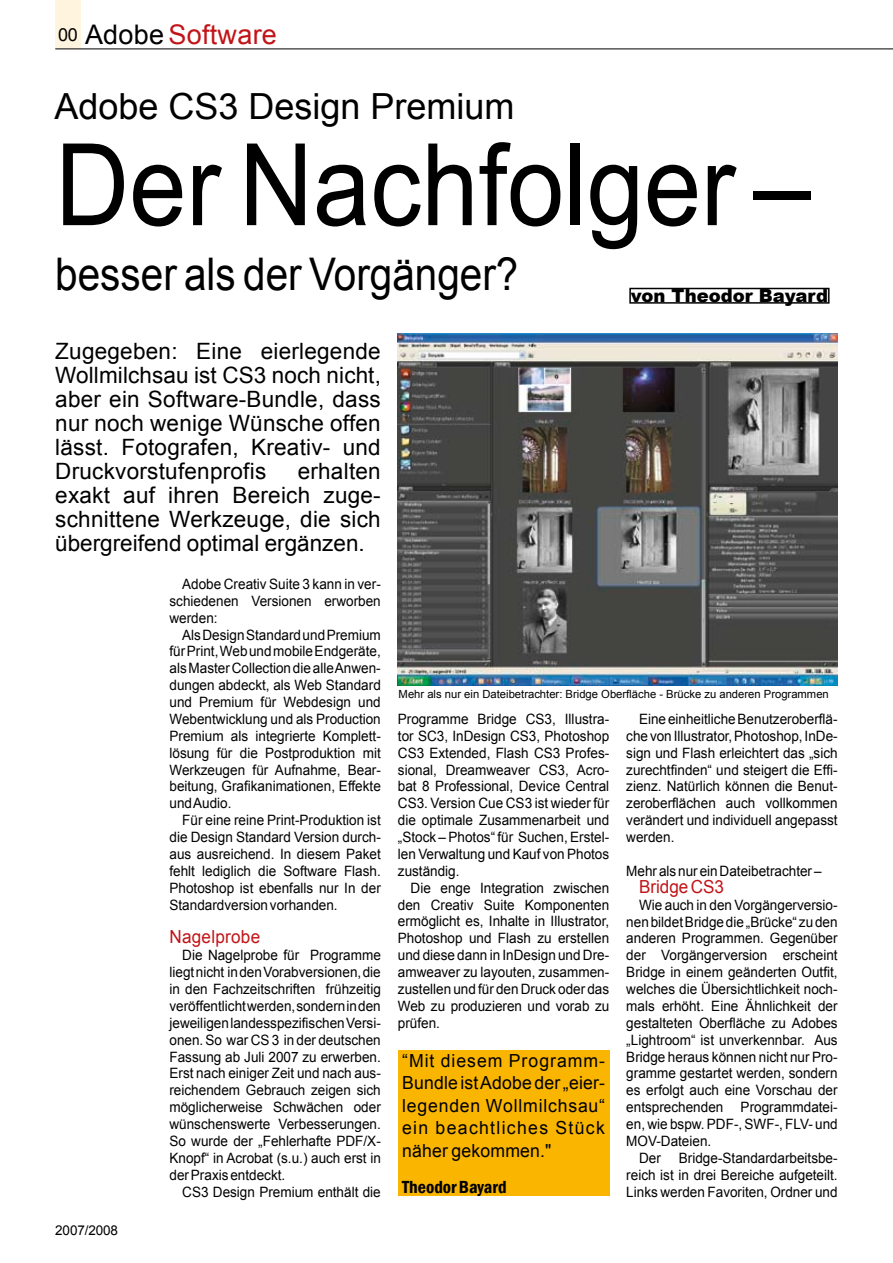
<style>
.page{position:relative;width:893px;height:1263px;background:#fff}
.page>*{position:absolute;margin:0;border:0;box-sizing:border-box;transform-origin:0 0}
.t1{font:114px "Arial";color:#000;scale:.9 1}
.t2{font:45px "Arial";color:#000;scale:.9 1}
.t3{font:36px "Arial";color:#000}
.t4{font:27px "Arial";letter-spacing:.01em;color:#c21317}
.t5{font:22.5px/24px "Arial";letter-spacing:.01em;color:#000;text-align:justify}
.t6{font:18px/22.5px "Arial";letter-spacing:.045em;color:#000;text-align:justify}
.t7{font:18px "Arial";letter-spacing:.015em;color:#c21317;scale:.95 1}
.t8{font:900 18px "Arial";color:#000}
.t9{font:600 condensed 18px "Franklin Gothic";color:#000}
.t10{font:14.25px/16.8px "Arial";color:#000;text-align:justify;scale:.95 1}
.t11{font:13.5px "Arial";letter-spacing:-.01em;color:#000}
.t12{font:11.25px "Arial";color:#000}
.s1{color:#000}
</style>
<div class="page">
<div style="left:55px;top:0;width:26px;height:49px;background:#fff4de"></div>
<hr style="left:55px;top:49px;width:838px;height:1px;background:#000">
<div style="left:398px;top:1050px;width:211px;height:145px;background:#f9b500"></div>
<div style="left:629px;top:288px;width:200px;height:16px;border:2px solid #000"></div>
<img style="left:398px;top:334px;width:440px;height:352px">
<p class="t6" style="left:58px;top:24px;width:21px">00</p>
<h3 class="t4" style="left:85px;top:17px;width:193px"><span class="s1">Adobe</span> Software</h3>
<h3 class="t3" style="left:54px;top:83px;width:462px">Adobe CS3 Design Premium</h3>
<h1 class="t1" style="left:55px;top:110px;width:841px">Der Nachfolger –</h1>
<h2 class="t2" style="left:55px;top:245px;width:516px">besser als der Vorgänger?</h2>
<p class="t8" style="left:631px;top:283px;width:199px">von Theodor Bayard</p>
<h3 class="t5" style="left:55px;top:339px;width:327px">Zugegeben: Eine eierlegende Wollmilchsau ist CS3 noch nicht, aber ein Software-Bundle, dass nur noch wenige Wünsche offen lässt. Fotografen, Kreativ- und Druckvorstufenprofis</h3>
<h3 class="t5" style="left:55px;top:459px;width:327px;text-indent:242px">erhalten exakt auf ihren Bereich zuge&shy;schnittene Werkzeuge, die sich übergreifend optimal ergänzen.</h3>
<p class="t11" style="left:55px;top:1221px;width:64px">2007/2008</p>
<p class="t10" style="left:169px;top:576px;width:224px;text-indent:13px">Adobe Creativ Suite 3 kann in ver&shy;schiedenen Versionen erworben werden:</p>
<p class="t10" style="left:169px;top:626px;width:224px;text-indent:13px">Als Design Standard und Premium für Print, Web und mobile Endgeräte, als Master Collection die alle Anwen&shy;dungen abdeckt, als Web Standard und Premium für Webdesign und Webentwicklung und als Production Premium als integrierte Komplett&shy;lösung für die Postproduktion mit Werkzeugen für Aufnahme, Bear&shy;beitung, Grafikanimationen, Effekte und Audio.</p>
<p class="t10" style="left:169px;top:812px;width:224px;text-indent:13px">Für eine reine Print-Produktion ist die Design Standard Version durch&shy;aus ausreichend. In diesem Paket fehlt lediglich die Software Flash.<br>Photoshop ist ebenfalls nur In der Standardversion vorhanden.</p>
<p class="t7" style="left:169px;top:925px;width:97px">Nagelprobe</p>
<p class="t10" style="left:169px;top:947px;width:224px;text-indent:13px">Die Nagelprobe für Programme liegt nicht in den Vorabversionen, die in den Fachzeitschriften frühzeitig veröffentlicht werden, sondern in den jeweiligen landesspezifischen Versi&shy;onen. So war CS 3 in der deutschen Fassung ab Juli 2007 zu erwerben.<br>Erst nach einiger Zeit und nach aus&shy;reichendem Gebrauch zeigen sich möglicherweise Schwächen oder wünschenswerte Verbesserungen.<br>So wurde der „Fehlerhafte PDF/X-Knopf“ in Acrobat (s.u.) auch erst in der Praxis entdeckt.</p>
<p class="t10" style="left:182px;top:1183px;width:211px">CS3 Design Premium enthält die</p>
<p class="t12" style="left:399px;top:687px;width:432px">Mehr als nur ein Dateibetrachter: Bridge Oberfläche - Brücke zu anderen Programmen</p>
<p class="t10" style="left:398px;top:711px;width:224px">Programme Bridge CS3, Illustra&shy;tor SC3, InDesign CS3, Photoshop CS3 Extended, Flash CS3 Profes&shy;sional, Dreamweaver CS3, Acro&shy;bat 8 Professional, Device Central CS3. Version Cue CS3 ist wieder für die optimale Zusammenarbeit und „Stock – Photos“ für Suchen, Erstel&shy;len Verwaltung und Kauf von Photos zuständig.</p>
<p class="t10" style="left:398px;top:879px;width:224px;text-indent:13px">Die enge Integration zwischen den Creativ Suite Komponenten ermöglicht es, Inhalte in Illustrator, Photoshop und Flash zu erstellen und diese dann in InDesign und Dre&shy;amweaver zu layouten, zusammen&shy;zustellen und für den Druck oder das Web zu produzieren und vorab zu prüfen.</p>
<p class="t6" style="left:402px;top:1049px;width:204px">“Mit diesem Programm-Bundle ist Adobe der „eier&shy;legenden Wollmilchsau“ ein beachtliches Stück näher gekommen."</p>
<p class="t9" style="left:402px;top:1175px;width:106px">Theodor Bayard</p>
<p class="t10" style="left:626px;top:711px;width:224px;text-indent:13px">Eine einheitliche Benutzeroberflä&shy;che von Illustrator, Photoshop, InDe&shy;sign und Flash erleichtert das „sich zurechtfinden“ und steigert die Effi&shy;zienz. Natürlich können die Benut&shy;zeroberflächen auch vollkommen verändert und individuell angepasst werden.</p>
<p class="t10" style="left:626px;top:862px;width:207px">Mehr als nur ein Dateibetrachter –</p>
<p class="t7" style="left:639px;top:875px;width:91px">Bridge CS3</p>
<p class="t10" style="left:639px;top:896px;width:211px">Wie auch in den Vorgängerversio-</p>
<p class="t10" style="left:626px;top:913px;width:224px">nen bildet Bridge die „Brücke“ zu den</p>
<p class="t10" style="left:626px;top:930px;width:224px">anderen Programmen. Gegenüber</p>
<p class="t10" style="left:626px;top:947px;width:224px">der Vorgängerversion erscheint</p>
<p class="t10" style="left:626px;top:964px;width:224px">Bridge in einem geänderten Outfit,</p>
<p class="t10" style="left:626px;top:981px;width:224px">welches die Übersichtlichkeit noch-</p>
<p class="t10" style="left:626px;top:998px;width:224px">mals erhöht. Eine Ähnlichkeit der</p>
<p class="t10" style="left:626px;top:1014px;width:224px">gestalteten Oberfläche zu Adobes</p>
<p class="t10" style="left:626px;top:1031px;width:224px">„Lightroom“ ist unverkennbar. Aus</p>
<p class="t10" style="left:626px;top:1048px;width:224px">Bridge heraus können nicht nur Pro-</p>
<p class="t10" style="left:626px;top:1065px;width:224px">gramme gestartet werden, sondern</p>
<p class="t10" style="left:626px;top:1082px;width:224px">es erfolgt auch eine Vorschau der</p>
<p class="t10" style="left:626px;top:1099px;width:224px">entsprechenden Programmdatei-</p>
<p class="t10" style="left:626px;top:1116px;width:224px">en, wie bspw. PDF-, SWF-, FLV- und</p>
<p class="t10" style="left:626px;top:1132px;width:91px">MOV-Dateien.</p>
<p class="t10" style="left:639px;top:1149px;width:24px">Der</p>
<p class="t10" style="left:626px;top:1149px;width:224px;text-indent:53px">Bridge-Standardarbeitsbe&shy;reich ist in drei Bereiche aufgeteilt.<br>Links werden Favoriten, Ordner und</p>
</div>
